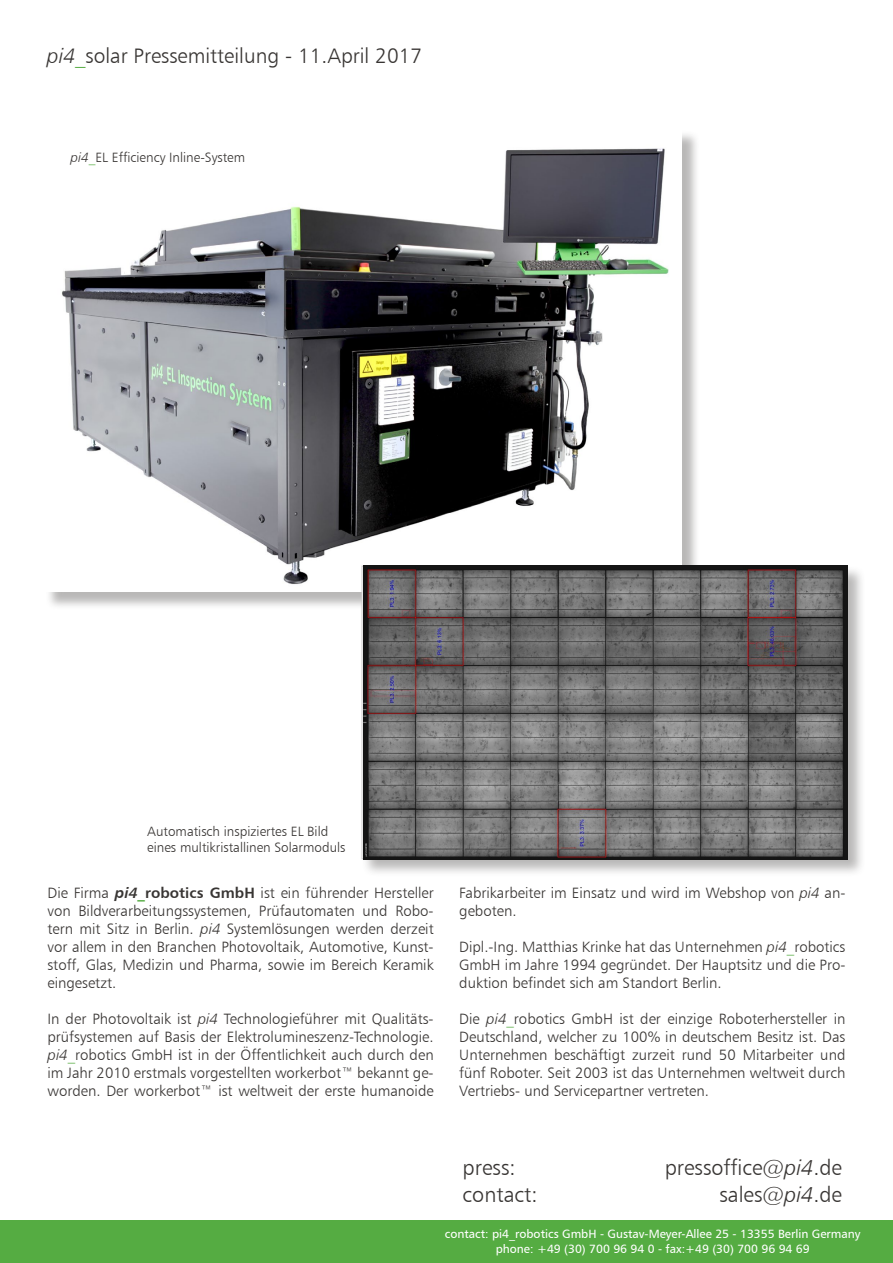
<style>
.page{position:relative;width:893px;height:1263px;background:#fff}
.page>*{position:absolute;margin:0;border:0;box-sizing:border-box;transform-origin:0 0}
.t1{font:21.6px "Humanist 777 BT Light B";color:#383533}
.t2{font:21px "Humanist 777 BT Light B";color:#383533}
.t3{font:15px/18px "Humanist 777 BT Light B";color:#383533;text-align:justify}
.t4{font:13.5px/16.2px "Humanist 777 BT Light B";color:#383533}
.t5{font:12px/14.4px "Humanist 777 BT Roman B";color:#fff;text-align:center}
.s1{font-family:"Humanist 777 BT Light Italic B"}
.s2{font-family:"Humanist 777 BT Light Italic B";color:#55ac42}
.s3{font-family:"Humanist 777 BT Bold Italic B"}
.s4{font-family:"Humanist 777 BT Bold Italic B";color:#55ac42}
.s5{font-family:"Humanist 777 BT Bold B"}
.s6{color:#55ac42}
</style>
<div class="page">
<div style="left:45px;top:130px;width:655px;height:480px;background:#383533;opacity:.35"></div>
<img style="left:45px;top:130px;width:636px;height:461px">
<div style="left:361px;top:565px;width:504px;height:311px;background:#383533;opacity:.35"></div>
<img style="left:363px;top:566px;width:485px;height:293px">
<div style="left:0;top:1220px;width:893px;height:43px;background:#55ac42"></div>
<h2 class="t2" style="left:47px;top:43px;width:377px"><span class="s1">pi4</span><span class="s2">_</span>solar Pressemitteilung - 11.April 2017</h2>
<p class="t4" style="left:70px;top:149px;width:176px"><span class="s1">pi4</span><span class="s2">_</span>EL Efficiency Inline-System</p>
<p class="t4" style="left:147px;top:822px;width:200px">Automatisch inspiziertes EL Bild eines multikristallinen Solarmoduls</p>
<p class="t3" style="left:47px;top:883px;width:388px">Die Firma <span class="s3">pi4</span><span class="s4">_</span><span class="s5">robotics GmbH</span> ist ein führender Hersteller von Bildverarbeitungssystemen, Prüfautomaten und Robo&shy;tern mit Sitz in Berlin. <span class="s1">pi4</span> Systemlösungen werden derzeit vor allem in den Branchen Photovoltaik, Automotive, Kunst&shy;stoff, Glas, Medizin und Pharma, sowie im Bereich Keramik eingesetzt.</p>
<p class="t3" style="left:47px;top:1009px;width:388px">In der Photovoltaik ist <span class="s1">pi4</span> Technologieführer mit Qualitäts&shy;prüfsystemen auf Basis der Elektrolumineszenz-Technologie. <span class="s1">pi4</span><span class="s2">_</span>robotics GmbH ist in der Öffentlichkeit auch durch den im Jahr 2010 erstmals vorgestellten workerbot™ bekannt ge&shy;worden. Der workerbot™ ist weltweit der erste humanoide</p>
<p class="t3" style="left:459px;top:883px;width:388px">Fabrikarbeiter im Einsatz und wird im Webshop von <span class="s1">pi4</span> an&shy;geboten.</p>
<p class="t3" style="left:459px;top:937px;width:388px">Dipl.-Ing. Matthias Krinke hat das Unternehmen <span class="s1">pi4</span><span class="s6">_</span>robotics GmbH im Jahre 1994 gegründet. Der Hauptsitz und die Pro&shy;duktion befindet sich am Standort Berlin.</p>
<p class="t3" style="left:459px;top:1009px;width:388px">Die <span class="s1">pi4</span><span class="s6">_</span>robotics GmbH ist der einzige Roboterhersteller in Deutschland, welcher zu 100% in deutschem Besitz ist. Das Unternehmen beschäftigt zurzeit rund 50 Mitarbeiter und fünf Roboter. Seit 2003 ist das Unternehmen weltweit durch Vertriebs- und Servicepartner vertreten.</p>
<h1 class="t1" style="left:463px;top:1154px;width:54px">press:</h1>
<h1 class="t1" style="left:665px;top:1154px;width:179px">pressoffice@<span class="s1">pi4</span>.de</h1>
<h1 class="t1" style="left:463px;top:1181px;width:76px">contact:</h1>
<h1 class="t1" style="left:719px;top:1181px;width:124px">sales@<span class="s1">pi4</span>.de</h1>
<p class="t5" style="left:445px;top:1226px;width:417px">contact: pi4_robotics GmbH - Gustav-Meyer-Allee 25 - 13355 Berlin Germany phone: +49 (30) 700 96 94 0 - fax:+49 (30) 700 96 94 69</p>
</div>
